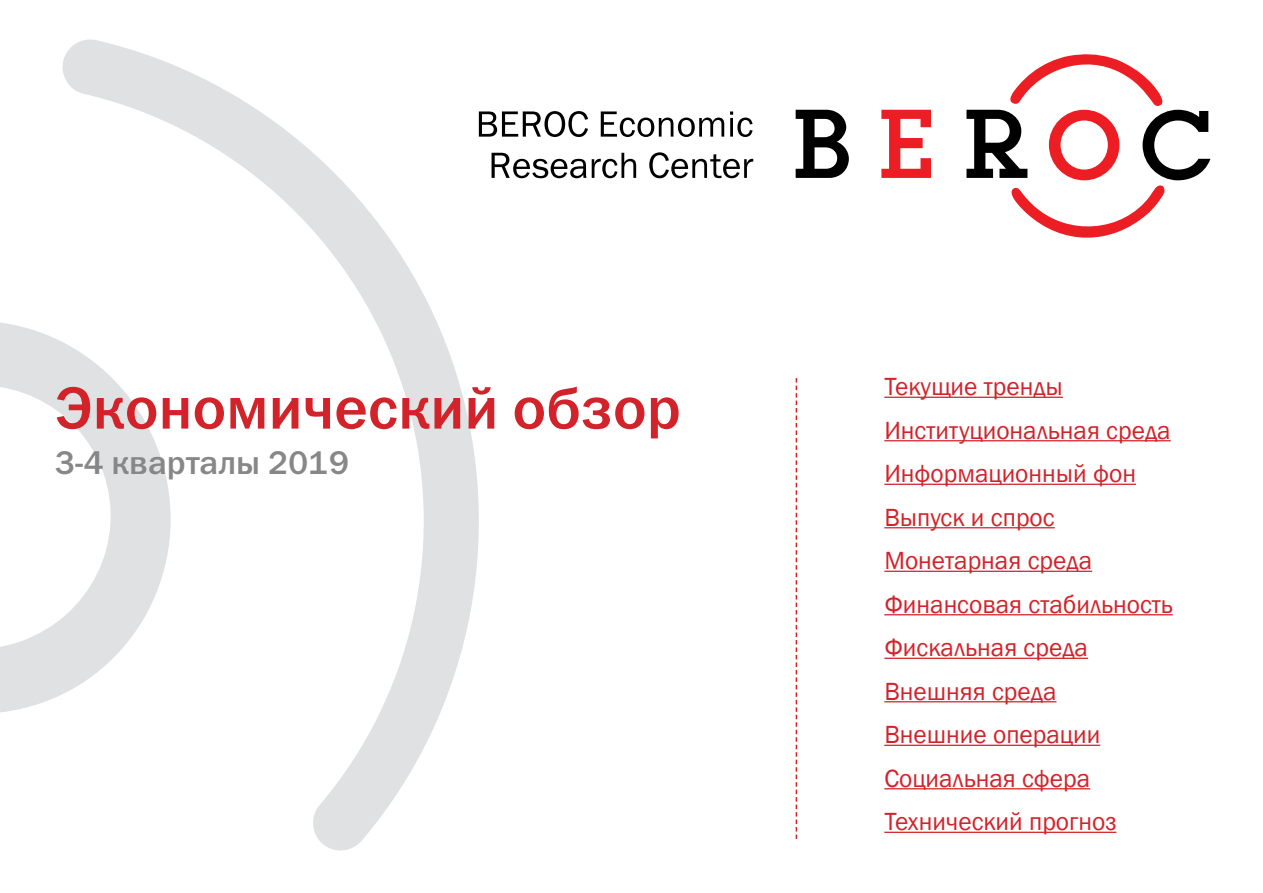
<style>
.page{position:relative;width:1263px;height:893px;background:#fff}
.page>*{position:absolute;margin:0;border:0;box-sizing:border-box;transform-origin:0 0}
.t1{font:60px "Franklin Gothic Medium C";color:#d2232a}
.t2{font:33px "Franklin Gothic Medium C";color:#878787}
.t3{font:25.5px/43.5px "Franklin Gothic";color:#d2232a}
</style>
<div class="page">
<svg style="left:0;top:322px;width:60px;height:391px"></svg>
<svg style="left:60px;top:39px;width:443px;height:812px"></svg>
<svg style="left:796px;top:110px;width:53px;height:68px"></svg>
<svg style="left:881px;top:110px;width:50px;height:68px"></svg>
<svg style="left:966px;top:54px;width:244px;height:184px"></svg>
<svg style="left:796px;top:378px;width:1px;height:461px"></svg>
<svg style="left:479px;top:111px;width:109px;height:26px"></svg>
<svg style="left:601px;top:111px;width:123px;height:26px"></svg>
<svg style="left:730px;top:111px;width:22px;height:26px"></svg>
<svg style="left:491px;top:153px;width:95px;height:25px"></svg>
<svg style="left:592px;top:153px;width:44px;height:25px"></svg>
<svg style="left:649px;top:152px;width:104px;height:26px"></svg>
<hr style="left:884px;top:397px;width:179px;height:1px;background:#d2232a">
<hr style="left:884px;top:440px;width:287px;height:1px;background:#d2232a">
<hr style="left:884px;top:484px;width:252px;height:1px;background:#d2232a">
<hr style="left:884px;top:527px;width:171px;height:1px;background:#d2232a">
<hr style="left:884px;top:571px;width:208px;height:1px;background:#d2232a">
<hr style="left:884px;top:614px;width:289px;height:1px;background:#d2232a">
<hr style="left:884px;top:658px;width:204px;height:1px;background:#d2232a">
<hr style="left:884px;top:701px;width:172px;height:1px;background:#d2232a">
<hr style="left:884px;top:745px;width:216px;height:1px;background:#d2232a">
<hr style="left:884px;top:788px;width:206px;height:1px;background:#d2232a">
<hr style="left:884px;top:832px;width:232px;height:1px;background:#d2232a">
<h1 class="t1" style="left:54px;top:375px;width:628px">Экономический обзор</h1>
<p class="t2" style="left:54px;top:444px;width:296px">3-4 кварталы 2019</p>
<p class="t3" style="left:884px;top:366px;width:290px">Текущие тренды<br>Институциональная среда<br>Информационный фон<br>Выпуск и спрос<br>Монетарная среда<br>Финансовая стабильность<br>Фискальная среда<br>Внешняя среда<br>Внешние операции<br>Социальная сфера<br>Технический прогноз</p>
</div>
